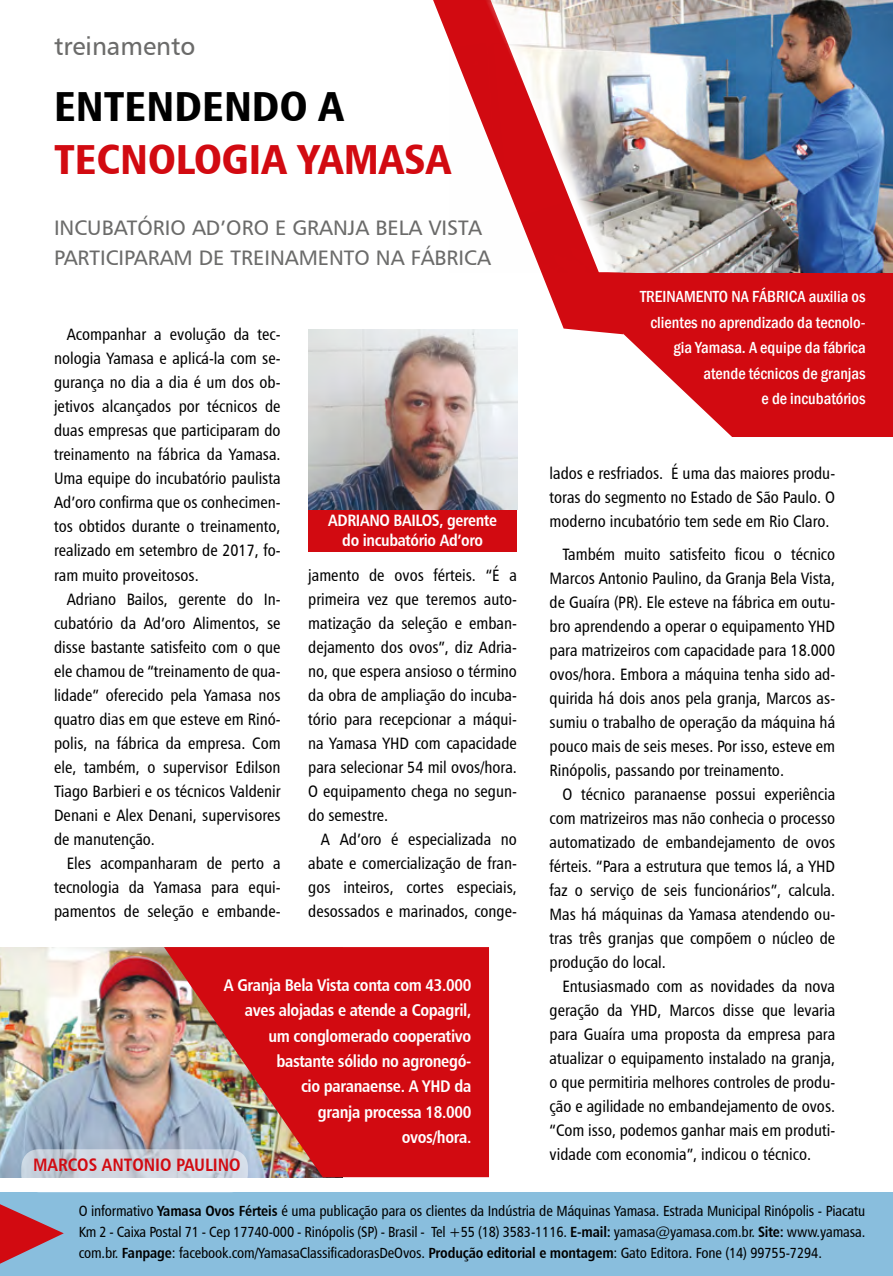
<style>
.page{position:relative;width:893px;height:1276px;background:#fff}
.page>*{position:absolute;margin:0;border:0;box-sizing:border-box;transform-origin:0 0}
.t1{font:42px "Humanist 777 BT Black Condensed B";color:#d20a11}
.t2{font:42px "Humanist 777 BT Black Condensed B";color:#000}
.t3{font:25.5px "Humanist 777 BT Roman B";color:#6b6b6a}
.t4{font:21px/30px "Humanist 777 BT Roman B";color:#6b6b6a}
.t5{font:18px "Humanist 777 BT Bold Condensed B";color:#d20a11}
.t6{font:16.95px/25.3px "Humanist 777 BT Bold Condensed B";letter-spacing:-.02em;color:#fff;text-align:right}
.t7{font:16.5px/24px "Humanist 777 BT Roman Condensed B";color:#000;text-align:justify}
.t8{font:500 condensed 16.5px/25.5px "Franklin Gothic";color:#fff;text-align:right}
.t9{font:16.5px/19.5px "Humanist 777 BT Bold Condensed B";letter-spacing:-.02em;color:#fff;text-align:center}
.t10{font:14.7px/21px "Humanist 777 BT Roman Condensed B";letter-spacing:-.01em;color:#000;text-align:justify}
.s1{font-family:"Humanist 777 BT Bold Condensed B"}
</style>
<div class="page">
<svg style="left:621px;top:272px;width:272px;height:165px;background:#d72a31"></svg>
<div style="left:0;top:1192px;width:893px;height:84px;background:#89bedd"></div>
<svg style="left:0;top:1204px;width:64px;height:59px"></svg>
<img style="left:0;top:947px;width:164px;height:230px">
<img style="left:164px;top:947px;width:325px;height:230px">
<svg style="left:21px;top:1149px;width:227px;height:43px"></svg>
<svg style="left:433px;top:0;width:190px;height:334px"></svg>
<img style="left:308px;top:329px;width:209px;height:180px">
<div style="left:308px;top:510px;width:209px;height:42px;background:#d20a11"></div>
<img style="left:450px;top:0;width:443px;height:272px">
<h2 class="t3" style="left:54px;top:31px;width:143px">treinamento</h2>
<h1 class="t2" style="left:54px;top:80px;width:292px">ENTENDENDO A</h1>
<h1 class="t1" style="left:54px;top:132px;width:399px">TECNOLOGIA YAMASA</h1>
<p class="t4" style="left:54px;top:212px;width:438px">INCUBATÓRIO AD’ORO E GRANJA BELA VISTA<br>PARTICIPARAM DE TREINAMENTO NA FÁBRICA</p>
<p class="t7" style="left:54px;top:322px;width:228px;text-indent:13px">Acompanhar a evolução da tec&shy;nologia Yamasa e aplicá-la com se&shy;gurança no dia a dia é um dos ob&shy;jetivos alcançados por técnicos de duas empresas que participaram do treinamento na fábrica da Yamasa.<br>Uma equipe do incubatório paulista Ad’oro confirma que os conhecimen&shy;tos obtidos durante o treinamento, realizado em setembro de 2017, fo&shy;ram muito proveitosos.</p>
<p class="t7" style="left:54px;top:586px;width:228px;text-indent:13px">Adriano Bailos, gerente do In&shy;cubatório da Ad’oro Alimentos, se disse bastante satisfeito com o que ele chamou de “treinamento de qua&shy;lidade” oferecido pela Yamasa nos quatro dias em que esteve em Rinó&shy;polis, na fábrica da empresa. Com ele, também, o supervisor Edilson Tiago Barbieri e os técnicos Valdenir Denani e Alex Denani, supervisores de manutenção.</p>
<p class="t7" style="left:54px;top:850px;width:228px;text-indent:13px">Eles acompanharam de perto a tecnologia da Yamasa para equi&shy;pamentos de seleção e embande-</p>
<p class="t9" style="left:328px;top:510px;width:170px">ADRIANO BAILOS, gerente do incubatório Ad’oro</p>
<p class="t7" style="left:308px;top:562px;width:210px">jamento de ovos férteis. “É a primeira vez que teremos auto&shy;matização da seleção e emban&shy;dejamento dos ovos”, diz Adria&shy;no, que espera ansioso o término da obra de ampliação do incuba&shy;tório para recepcionar a máqui&shy;na Yamasa YHD com capacidade para selecionar 54 mil ovos/hora.<br>O equipamento chega no segun&shy;do semestre.</p>
<p class="t7" style="left:308px;top:827px;width:210px;text-indent:13px">A Ad’oro é especializada no abate e comercialização de fran&shy;gos inteiros, cortes especiais, desossados e marinados, conge-</p>
<p class="t6" style="left:224px;top:971px;width:249px">A Granja Bela Vista conta com 43.000 aves alojadas e atende a Copagril, um conglomerado cooperativo bastante sólido no agronegó-<br>cio paranaense. A YHD da<br>granja processa 18.000<br>ovos/hora.</p>
<p class="t5" style="left:33px;top:1153px;width:209px">MARCOS ANTONIO PAULINO</p>
<p class="t8" style="left:640px;top:284px;width:227px">TREINAMENTO NA FÁBRICA auxilia os clientes no aprendizado da tecnolo&shy;gia Yamasa. A equipe da fábrica atende técnicos de granjas<br>e de incubatórios</p>
<p class="t7" style="left:550px;top:461px;width:287px">lados e resfriados. É uma das maiores produ&shy;toras do segmento no Estado de São Paulo. O moderno incubatório tem sede em Rio Claro.</p>
<p class="t7" style="left:550px;top:541px;width:287px;text-indent:13px">Também muito satisfeito ficou o técnico Marcos Antonio Paulino, da Granja Bela Vista, de Guaíra (PR). Ele esteve na fábrica em outu&shy;bro aprendendo a operar o equipamento YHD para matrizeiros com capacidade para 18.000 ovos/hora. Embora a máquina tenha sido ad&shy;quirida há dois anos pela granja, Marcos as&shy;sumiu o trabalho de operação da máquina há pouco mais de seis meses. Por isso, esteve em Rinópolis, passando por treinamento.</p>
<p class="t7" style="left:550px;top:782px;width:287px;text-indent:13px">O técnico paranaense possui experiência com matrizeiros mas não conhecia o processo automatizado de embandejamento de ovos férteis. “Para a estrutura que temos lá, a YHD faz o serviço de seis funcionários”, calcula.<br>Mas há máquinas da Yamasa atendendo ou&shy;tras três granjas que compõem o núcleo de produção do local.</p>
<p class="t7" style="left:550px;top:974px;width:287px;text-indent:13px">Entusiasmado com as novidades da nova geração da YHD, Marcos disse que levaria para Guaíra uma proposta da empresa para atualizar o equipamento instalado na granja, o que permitiria melhores controles de produ&shy;ção e agilidade no embandejamento de ovos. “Com isso, podemos ganhar mais em produti&shy;vidade com economia”, indicou o técnico.</p>
<p class="t10" style="left:79px;top:1199px;width:788px">O informativo <span class="s1">Yamasa Ovos Férteis</span> é uma publicação para os clientes da Indústria de Máquinas Yamasa. Estrada Municipal Rinópolis - Piacatu Km 2 - Caixa Postal 71 - Cep 17740-000 - Rinópolis (SP) - Brasil - Tel +55 (18) 3583-1116. <span class="s1">E-mail:</span> yamasa@yamasa.com.br. <span class="s1">Site:</span> www.yamasa. com.br. <span class="s1">Fanpage</span>: facebook.com/YamasaClassificadorasDeOvos. <span class="s1">Produção editorial e montagem</span>: Gato Editora. Fone (14) 99755-7294.</p>
</div>
